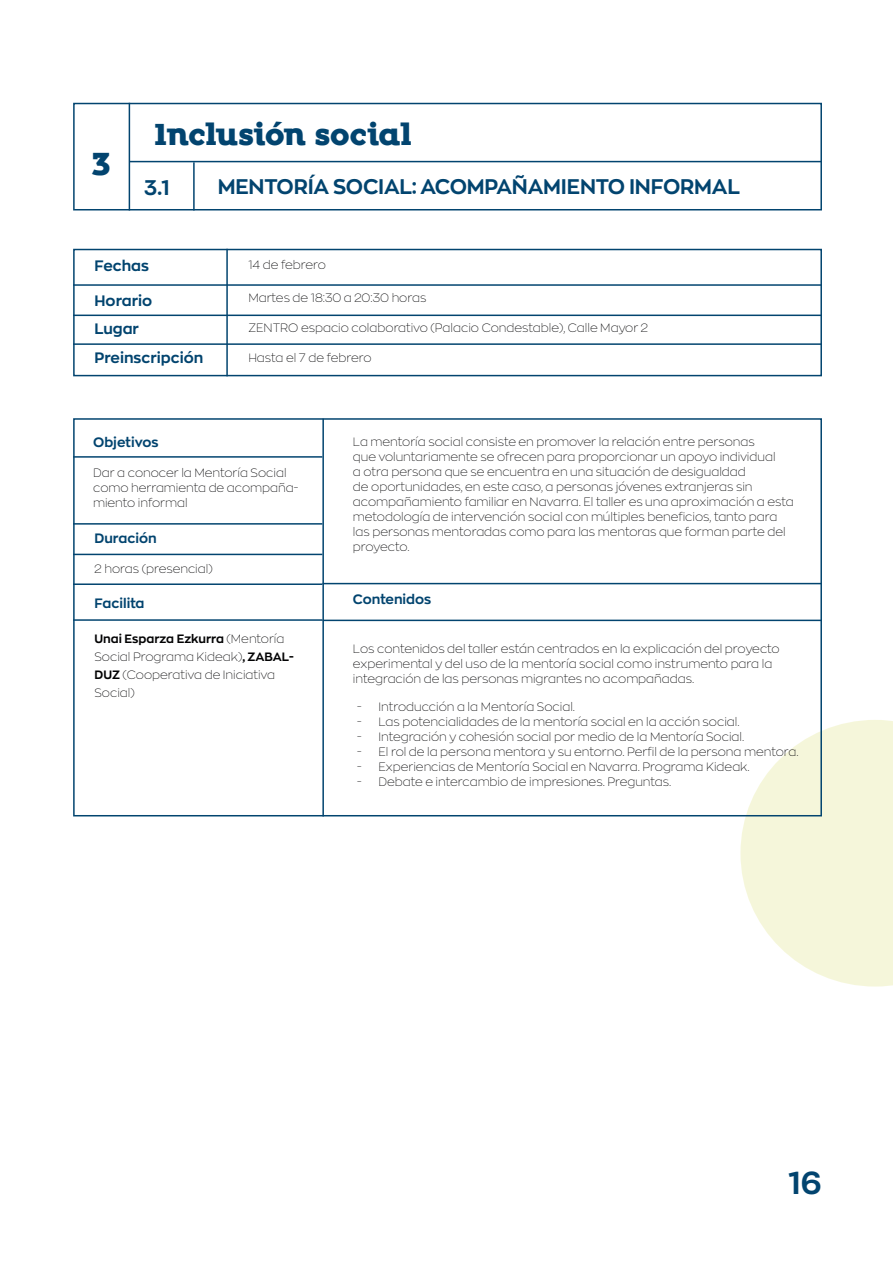
<style>
.page{position:relative;width:893px;height:1263px;background:#fff}
.page>*{position:absolute;margin:0;border:0;box-sizing:border-box;transform-origin:0 0}
.t1{font:700 31.5px "Zona Pro";color:#02446f}
.t2{font:900 31.5px "Zona Black Slab";color:#02446f}
.t3{font:900 30px "Zona Black Slab";letter-spacing:-.03em;color:#02446f}
.t4{font:700 21px "Zona Pro";letter-spacing:-.01em;color:#02446f}
.t5{font:700 15px/27.9px "Zona Pro";color:#02446f}
.t6{font:700 13.5px "Zona Pro";color:#02446f}
.t7{font:200 12px/15px "Zona Pro";color:#020203}
.s1{font-weight:700}
</style>
<div class="page">
<div style="left:73px;top:103px;width:749px;height:107px;border:2px solid #02446f"></div>
<hr style="left:129px;top:103px;width:1px;height:107px;background:#02446f">
<hr style="left:129px;top:161px;width:693px;height:1px;background:#02446f">
<hr style="left:193px;top:162px;width:2px;height:48px;background:#02446f">
<svg style="left:740px;top:720px;width:153px;height:266px"></svg>
<div style="left:73px;top:249px;width:749px;height:127px;border:2px solid #02446f"></div>
<div style="left:73px;top:418px;width:749px;height:398px;border:2px solid #02446f"></div>
<hr style="left:73px;top:284px;width:749px;height:2px;background:#02446f">
<hr style="left:73px;top:315px;width:749px;height:1px;background:#02446f">
<hr style="left:73px;top:343px;width:749px;height:2px;background:#02446f">
<hr style="left:226px;top:249px;width:2px;height:127px;background:#02446f">
<hr style="left:322px;top:419px;width:2px;height:397px;background:#02446f">
<hr style="left:73px;top:583px;width:249px;height:2px;background:#02446f">
<hr style="left:73px;top:619px;width:249px;height:2px;background:#02446f">
<hr style="left:73px;top:554px;width:249px;height:1px;background:#02446f">
<hr style="left:73px;top:523px;width:249px;height:2px;background:#02446f">
<hr style="left:73px;top:456px;width:249px;height:2px;background:#02446f">
<hr style="left:323px;top:583px;width:499px;height:1px;background:#02446f">
<hr style="left:323px;top:620px;width:499px;height:1px;background:#02446f">
<h1 class="t2" style="left:92px;top:146px;width:21px">3</h1>
<h2 class="t3" style="left:155px;top:117px;width:259px">Inclusión social</h2>
<h3 class="t4" style="left:218px;top:173px;width:523px">MENTORÍA SOCIAL: ACOMPAÑAMIENTO INFORMAL</h3>
<h3 class="t4" style="left:144px;top:174px;width:27px">3.1</h3>
<p class="t5" style="left:95px;top:252px;width:56px">Fechas</p>
<p class="t7" style="left:248px;top:257px;width:79px">14 de febrero</p>
<p class="t5" style="left:95px;top:286px;width:59px">Horario<br>Lugar</p>
<p class="t5" style="left:95px;top:344px;width:110px">Preinscripción</p>
<p class="t7" style="left:248px;top:290px;width:180px">Martes de 18:30 a 20:30 horas</p>
<p class="t7" style="left:248px;top:320px;width:401px">ZENTRO espacio colaborativo (Palacio Condestable), Calle Mayor 2</p>
<p class="t7" style="left:248px;top:350px;width:125px">Hasta el 7 de febrero</p>
<p class="t6" style="left:93px;top:434px;width:67px">Objetivos</p>
<p class="t7" style="left:93px;top:465px;width:207px">Dar a conocer la Mentoría Social como herramienta de acompaña&shy;miento informal</p>
<p class="t6" style="left:95px;top:530px;width:64px">Duración</p>
<p class="t7" style="left:95px;top:561px;width:120px">2 horas (presencial)</p>
<p class="t6" style="left:95px;top:594px;width:51px">Facilita</p>
<p class="t7" style="left:95px;top:629px;width:201px;line-height:18px"><span class="s1">Unai Esparza Ezkurra</span> (Mentoría<br>Social Programa Kideak)<span class="s1">, ZABAL-<br>DUZ</span> (Cooperativa de Iniciativa<br>Social)</p>
<p class="t7" style="left:353px;top:434px;width:442px">La mentoría social consiste en promover la relación entre personas<br>que voluntariamente se ofrecen para proporcionar un apoyo individual<br>a otra persona que se encuentra en una situación de desigualdad<br>de oportunidades, en este caso, a personas jóvenes extranjeras sin acompañamiento familiar en Navarra. El taller es una aproximación a esta metodología de intervención social con múltiples beneficios, tanto para las personas mentoradas como para las mentoras que forman parte del proyecto.</p>
<p class="t6" style="left:353px;top:591px;width:80px">Contenidos</p>
<p class="t7" style="left:353px;top:641px;width:428px">Los contenidos del taller están centrados en la explicación del proyecto experimental y del uso de la mentoría social como instrumento para la integración de las personas migrantes no acompañadas.</p>
<p class="t7" style="left:357px;top:699px;width:219px">- Introducción a la Mentoría Social.</p>
<p class="t7" style="left:357px;top:714px;width:384px">- Las potencialidades de la mentoría social en la acción social.</p>
<p class="t7" style="left:357px;top:729px;width:389px">- Integración y cohesión social por medio de la Mentoría Social.</p>
<p class="t7" style="left:357px;top:744px;width:443px">- El rol de la persona mentora y su entorno. Perfil de la persona mentora.</p>
<p class="t7" style="left:357px;top:759px;width:394px">- Experiencias de Mentoría Social en Navarra. Programa Kideak.</p>
<p class="t7" style="left:357px;top:774px;width:316px">- Debate e intercambio de impresiones. Preguntas.</p>
<h1 class="t1" style="left:788px;top:1163px;width:35px">16</h1>
</div>
